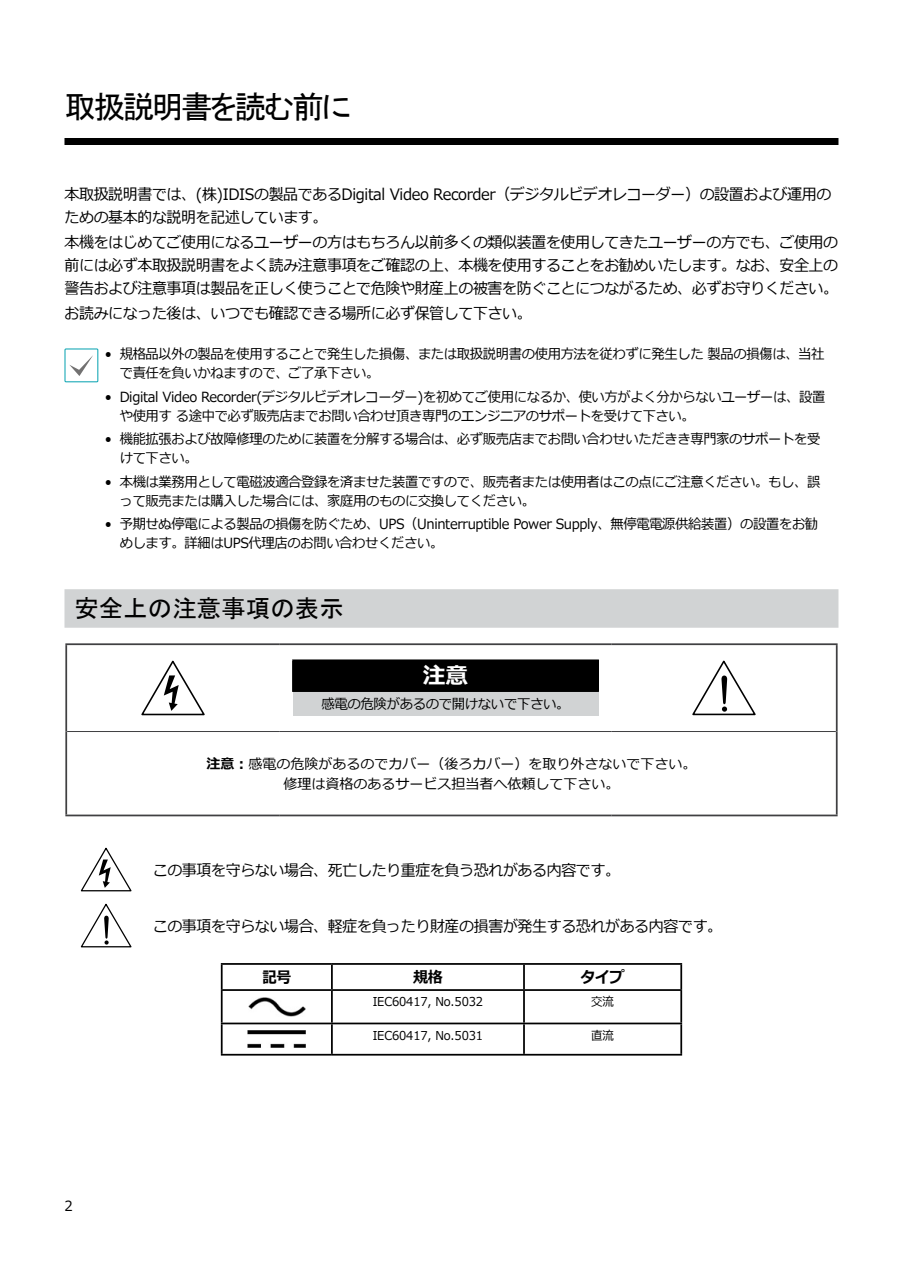
<style>
.page{position:relative;width:903px;height:1275px;background:#fff}
.page>*{position:absolute;margin:0;border:0;box-sizing:border-box;transform-origin:0 0}
.t1{font:31.5px "MS P Gothic";letter-spacing:-.075em;color:#000}
.t2{font:24.5px "MS P Gothic";color:#000}
.t3{font:700 22.75px "Meiryo";color:#fff}
.t4{font:15.75px/22.8px "Meiryo";letter-spacing:-.025em;color:#000;scale:.95 1}
.t5{font:700 15.75px "Meiryo";letter-spacing:-.025em;color:#000;scale:.95 1}
.t6{font:14px/19.2px "Meiryo";letter-spacing:-.025em;color:#000;scale:.95 1}
.t7{font:14px/19.9px "Meiryo";color:#000;text-align:center}
.t8{font:14px "Meiryo";letter-spacing:-.025em;color:#000;scale:.96 1}
.t9{font:12.25px "Meiryo";letter-spacing:-.01em;color:#000;scale:.95 1}
.s1{font-weight:700}
</style>
<div class="page">
<div style="left:64px;top:138px;width:774px;height:7px;background:#000"></div>
<div style="left:64px;top:589px;width:774px;height:39px;background:#d1d3d4"></div>
<svg style="left:64px;top:348px;width:34px;height:34px"></svg>
<hr style="left:836px;top:731px;width:1px;height:84px;background:#404042">
<hr style="left:65px;top:643px;width:215px;height:2px;background:#404042">
<hr style="left:65px;top:645px;width:2px;height:86px;background:#404042">
<hr style="left:280px;top:643px;width:331px;height:2px;background:#404042">
<hr style="left:611px;top:643px;width:226px;height:2px;background:#404042">
<hr style="left:836px;top:645px;width:1px;height:86px;background:#404042">
<hr style="left:65px;top:731px;width:2px;height:84px;background:#404042">
<hr style="left:67px;top:731px;width:213px;height:1px;background:#404042">
<hr style="left:280px;top:731px;width:331px;height:1px;background:#404042">
<hr style="left:611px;top:731px;width:225px;height:1px;background:#404042">
<hr style="left:65px;top:815px;width:215px;height:1px;background:#404042">
<hr style="left:280px;top:815px;width:331px;height:1px;background:#404042">
<hr style="left:611px;top:815px;width:226px;height:1px;background:#404042">
<svg style="left:141px;top:660px;width:64px;height:56px"></svg>
<div style="left:293px;top:660px;width:305px;height:31px;background:#000"></div>
<div style="left:293px;top:691px;width:305px;height:25px;background:#d1d3d4"></div>
<hr style="left:292px;top:659px;width:307px;height:1px;background:#000">
<hr style="left:292px;top:660px;width:1px;height:31px;background:#000">
<hr style="left:598px;top:660px;width:1px;height:31px;background:#000">
<hr style="left:292px;top:691px;width:307px;height:1px;background:#000">
<svg style="left:692px;top:660px;width:64px;height:56px"></svg>
<svg style="left:80px;top:847px;width:52px;height:45px"></svg>
<svg style="left:80px;top:903px;width:52px;height:45px"></svg>
<hr style="left:221px;top:963px;width:111px;height:2px;background:#000">
<hr style="left:221px;top:965px;width:2px;height:24px;background:#000">
<hr style="left:332px;top:963px;width:192px;height:2px;background:#000">
<hr style="left:331px;top:965px;width:2px;height:24px;background:#000">
<hr style="left:524px;top:963px;width:158px;height:2px;background:#000">
<hr style="left:523px;top:965px;width:2px;height:24px;background:#000">
<hr style="left:680px;top:965px;width:2px;height:24px;background:#000">
<hr style="left:221px;top:989px;width:111px;height:2px;background:#000">
<hr style="left:221px;top:991px;width:2px;height:32px;background:#000">
<hr style="left:332px;top:989px;width:192px;height:2px;background:#000">
<hr style="left:331px;top:991px;width:2px;height:32px;background:#000">
<hr style="left:524px;top:989px;width:158px;height:2px;background:#000">
<hr style="left:523px;top:991px;width:2px;height:32px;background:#000">
<hr style="left:680px;top:991px;width:2px;height:32px;background:#000">
<hr style="left:221px;top:1023px;width:111px;height:1px;background:#000">
<hr style="left:221px;top:1024px;width:2px;height:30px;background:#000">
<hr style="left:332px;top:1023px;width:192px;height:1px;background:#000">
<hr style="left:331px;top:1024px;width:2px;height:30px;background:#000">
<hr style="left:524px;top:1023px;width:158px;height:1px;background:#000">
<hr style="left:523px;top:1024px;width:2px;height:30px;background:#000">
<hr style="left:680px;top:1024px;width:2px;height:30px;background:#000">
<hr style="left:221px;top:1054px;width:111px;height:2px;background:#000">
<hr style="left:332px;top:1054px;width:192px;height:2px;background:#000">
<hr style="left:524px;top:1054px;width:158px;height:2px;background:#000">
<img style="left:248px;top:997px;width:57px;height:19px">
<img style="left:248px;top:1030px;width:58px;height:18px">
<h1 class="t1" style="left:64px;top:91px;width:288px">取扱説明書を読む前に</h1>
<p class="t4" style="left:64px;top:184px;width:809px">本取扱説明書では、(株)IDISの製品であるDigital Video Recorder（デジタルビデオレコーダー）の設置および運用のための基本的な説明を記述しています。</p>
<p class="t4" style="left:64px;top:232px;width:816px;text-align:justify">本機をはじめてご使用になるユーザーの方はもちろん以前多くの類似装置を使用してきたユーザーの方でも、ご使用の前には必ず本取扱説明書をよく読み注意事項をご確認の上、本機を使用することをお勧めいたします。なお、安全上の警告および注意事項は製品を正しく使うことで危険や財産上の被害を防ぐことにつながるため、必ずお守りください。</p>
<p class="t4" style="left:64px;top:303px;width:493px">お読みになった後は、いつでも確認できる場所に必ず保管して下さい。</p>
<p class="t6" style="left:120px;top:345px;width:743px;text-indent:-15px">• 規格品以外の製品を使用することで発生した損傷、または取扱説明書の使用方法を従わずに発生した 製品の損傷は、当社で責任を負いかねますので、ご了承下さい。</p>
<p class="t6" style="left:120px;top:388px;width:744px;text-indent:-15px">• Digital Video Recorder(デジタルビデオレコーダー)を初めてご使用になるか、使い方がよく分からないユーザーは、設置や使用す る途中で必ず販売店までお問い合わせ頂き専門のエンジニアのサポートを受けて下さい。</p>
<p class="t6" style="left:120px;top:430px;width:739px;text-indent:-15px">• 機能拡張および故障修理のために装置を分解する場合は、必ず販売店までお問い合わせいただきき専門家のサポートを受けて下さい。</p>
<p class="t6" style="left:120px;top:473px;width:739px;text-indent:-15px">• 本機は業務用として電磁波適合登録を済ませた装置ですので、販売者または使用者はこの点にご注意ください。もし、誤って販売または購入した場合には、家庭用のものに交換してください。</p>
<p class="t6" style="left:120px;top:515px;width:737px;text-indent:-15px">• 予期せぬ停電による製品の損傷を防ぐため、UPS（Uninterruptible Power Supply、無停電電源供給装置）の設置をお勧めします。詳細はUPS代理店のお問い合わせください。</p>
<h2 class="t2" style="left:74px;top:595px;width:271px">安全上の注意事項の表示</h2>
<h3 class="t3" style="left:423px;top:660px;width:47px">注意</h3>
<p class="t8" style="left:321px;top:694px;width:260px">感電の危険があるので開けないで下さい。</p>
<p class="t7" style="left:206px;top:754px;width:491px"><span class="s1">注意：</span>感電の危険があるのでカバー（後ろカバー）を取り外さないで下さい。修理は資格のあるサービス担当者へ依頼して下さい。</p>
<p class="t4" style="left:153px;top:859px;width:493px">この事項を守らない場合、死亡したり重症を負う恐れがある内容です。</p>
<p class="t8" style="left:64px;top:1196px;width:10px">2</p>
<p class="t4" style="left:153px;top:915px;width:601px">この事項を守らない場合、軽症を負ったり財産の損害が発生する恐れがある内容です。</p>
<p class="t5" style="left:262px;top:966px;width:33px">記号</p>
<p class="t5" style="left:413px;top:966px;width:33px">規格</p>
<p class="t5" style="left:580px;top:966px;width:48px">タイプ</p>
<p class="t9" style="left:373px;top:993px;width:118px">IEC60417, No.5032</p>
<p class="t9" style="left:591px;top:993px;width:26px">交流</p>
<p class="t9" style="left:373px;top:1027px;width:118px">IEC60417, No.5031</p>
<p class="t9" style="left:591px;top:1027px;width:26px">直流</p>
</div>
